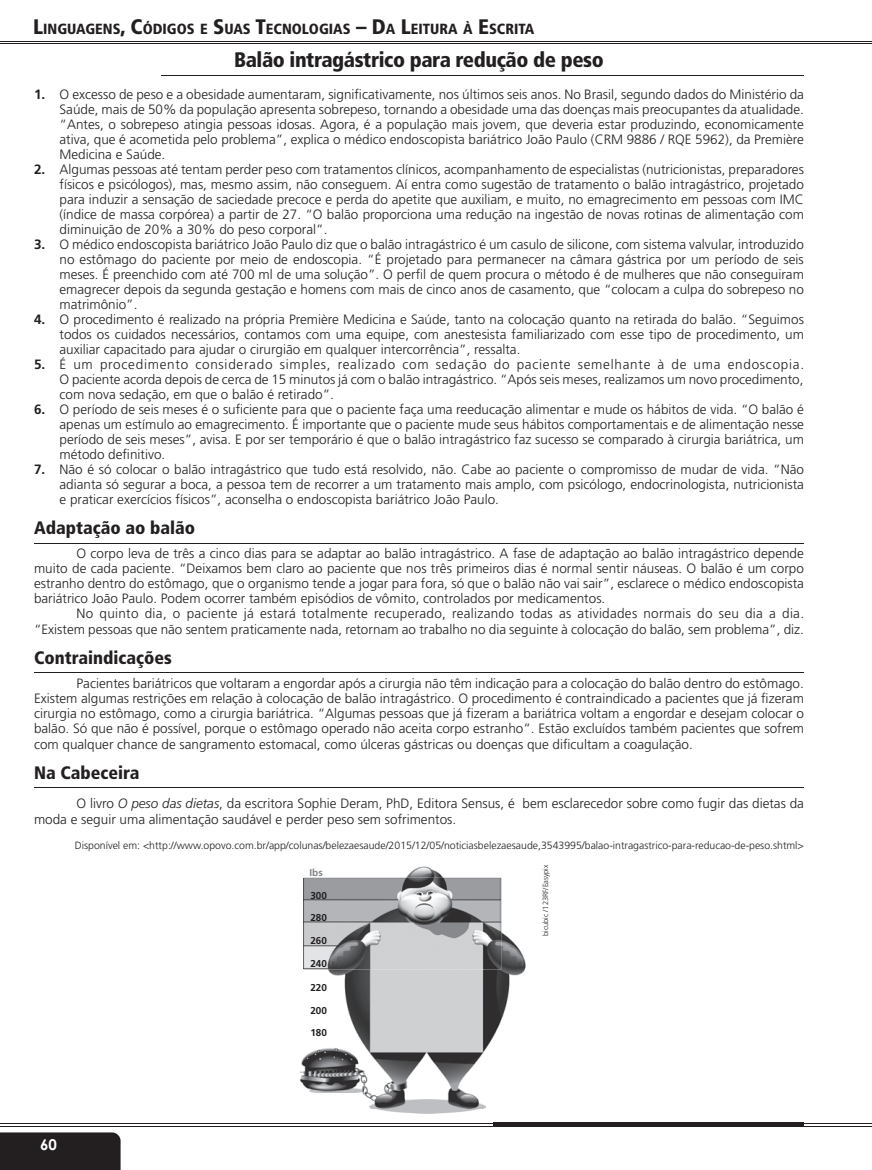
<style>
.page{position:relative;width:872px;height:1170px;background:#fff}
.page>*{position:absolute;margin:0;border:0;box-sizing:border-box;transform-origin:0 0}
.t1{font:900 condensed 21px "Frutiger";letter-spacing:-.02em;color:#231f20}
.t2{font:900 condensed 18px "Frutiger";color:#231f20}
.t3{font:700 15px "Century Gothic";color:#fff}
.t4{font:900 condensed 14.7px "Frutiger";color:#231f20}
.t5{font:300 13.5px/15px "Frutiger";color:#231f20;text-align:justify}
.t6{font:300 10.5px "Frutiger";color:#231f20}
.t7{font:700 9.9px "Frutiger";color:#231f20}
.t8{font:700 9.9px "Frutiger";color:#808285}
.t9{font:300 7.5px "Frutiger";color:#231f20}
.s1{font-size:21px}
.s2{font-weight:700}
.s3{font-style:italic}
</style>
<div class="page">
<hr style="left:0;top:1123px;width:872px;height:1px;background:#231f20">
<hr style="left:0;top:1125px;width:872px;height:1px;background:#231f20">
<hr style="left:493px;top:1122px;width:311px;height:4px;background:#231f20">
<hr style="left:0;top:43px;width:872px;height:1px;background:#231f20">
<hr style="left:0;top:41px;width:872px;height:1px;background:#231f20">
<hr style="left:162px;top:75px;width:642px;height:1px;background:#231f20">
<hr style="left:34px;top:542px;width:770px;height:1px;background:#231f20">
<hr style="left:34px;top:672px;width:770px;height:1px;background:#231f20">
<hr style="left:34px;top:787px;width:770px;height:1px;background:#231f20">
<img style="left:369px;top:1107px;width:116px;height:6px">
<img style="left:300px;top:866px;width:226px;height:241px">
<img style="left:310px;top:1087px;width:53px;height:5px">
<img style="left:303px;top:877px;width:198px;height:92px">
<img style="left:304px;top:878px;width:197px;height:90px">
<div style="left:0;top:1132px;width:121px;height:38px;background:#231f20"></div>
<p class="t4" style="left:33px;top:20px;width:503px"><span class="s1">L</span>INGUAGENS<span class="s1">, C</span>ÓDIGOS E <span class="s1">S</span>UAS <span class="s1">T</span>ECNOLOGIAS <span class="s1">– D</span>A <span class="s1">L</span>EITURA À <span class="s1">E</span>SCRITA</p>
<h1 class="t1" style="left:234px;top:47px;width:371px">Balão intragástrico para redução de peso</h1>
<p class="t5" style="left:60px;top:87px;width:746px;text-indent:-26px"><span class="s2">1.</span> O excesso de peso e a obesidade aumentaram, significativamente, nos últimos seis anos. No Brasil, segundo dados do Ministério da Saúde, mais de 50% da população apresenta sobrepeso, tornando a obesidade uma das doenças mais preocupantes da atualidade. “Antes, o sobrepeso atingia pessoas idosas. Agora, é a população mais jovem, que deveria estar produzindo, economicamente ativa, que é acometida pelo problema”, explica o médico endoscopista bariátrico João Paulo (CRM 9886 / RQE 5962), da Première Medicina e Saúde.</p>
<p class="t5" style="left:60px;top:162px;width:746px;text-indent:-26px"><span class="s2">2.</span> Algumas pessoas até tentam perder peso com tratamentos clínicos, acompanhamento de especialistas (nutricionistas, preparadores físicos e psicólogos), mas, mesmo assim, não conseguem. Aí entra como sugestão de tratamento o balão intragástrico, projetado para induzir a sensação de saciedade precoce e perda do apetite que auxiliam, e muito, no emagrecimento em pessoas com IMC (índice de massa corpórea) a partir de 27. “O balão proporciona uma redução na ingestão de novas rotinas de alimentação com diminuição de 20% a 30% do peso corporal”.</p>
<p class="t5" style="left:60px;top:237px;width:746px;text-indent:-26px"><span class="s2">3.</span> O médico endoscopista bariátrico João Paulo diz que o balão intragástrico é um casulo de silicone, com sistema valvular, introduzido no estômago do paciente por meio de endoscopia. “É projetado para permanecer na câmara gástrica por um período de seis meses. É preenchido com até 700 ml de uma solução”. O perfil de quem procura o método é de mulheres que não conseguiram emagrecer depois da segunda gestação e homens com mais de cinco anos de casamento, que “colocam a culpa do sobrepeso no matrimônio”.</p>
<p class="t5" style="left:60px;top:312px;width:746px;text-indent:-26px"><span class="s2">4.</span> O procedimento é realizado na própria Première Medicina e Saúde, tanto na colocação quanto na retirada do balão. “Seguimos todos os cuidados necessários, contamos com uma equipe, com anestesista familiarizado com esse tipo de procedimento, um auxiliar capacitado para ajudar o cirurgião em qualquer intercorrência”, ressalta.</p>
<p class="t5" style="left:60px;top:357px;width:746px;text-indent:-26px"><span class="s2">5.</span> É um procedimento considerado simples, realizado com sedação do paciente semelhante à de uma endoscopia.<br>O paciente acorda depois de cerca de 15 minutos já com o balão intragástrico. “Após seis meses, realizamos um novo procedimento, com nova sedação, em que o balão é retirado”.</p>
<p class="t5" style="left:60px;top:402px;width:746px;text-indent:-26px"><span class="s2">6.</span> O período de seis meses é o suficiente para que o paciente faça uma reeducação alimentar e mude os hábitos de vida. “O balão é apenas um estímulo ao emagrecimento. É importante que o paciente mude seus hábitos comportamentais e de alimentação nesse período de seis meses”, avisa. E por ser temporário é que o balão intragástrico faz sucesso se comparado à cirurgia bariátrica, um método definitivo.</p>
<p class="t5" style="left:60px;top:462px;width:746px;text-indent:-26px"><span class="s2">7.</span> Não é só colocar o balão intragástrico que tudo está resolvido, não. Cabe ao paciente o compromisso de mudar de vida. “Não adianta só segurar a boca, a pessoa tem de recorrer a um tratamento mais amplo, com psicólogo, endocrinologista, nutricionista e praticar exercícios físicos”, aconselha o endoscopista bariátrico João Paulo.</p>
<h2 class="t2" style="left:34px;top:517px;width:163px">Adaptação ao balão</h2>
<p class="t5" style="left:34px;top:545px;width:771px;text-indent:43px">O corpo leva de três a cinco dias para se adaptar ao balão intragástrico. A fase de adaptação ao balão intragástrico depende muito de cada paciente. “Deixamos bem claro ao paciente que nos três primeiros dias é normal sentir náuseas. O balão é um corpo estranho dentro do estômago, que o organismo tende a jogar para fora, só que o balão não vai sair”, esclarece o médico endoscopista bariátrico João Paulo. Podem ocorrer também episódios de vômito, controlados por medicamentos.</p>
<p class="t5" style="left:34px;top:605px;width:771px;line-height:16.2px;text-align:right">No quinto dia, o paciente já estará totalmente recuperado, realizando todas as atividades normais do seu dia a dia. “Existem pessoas que não sentem praticamente nada, retornam ao trabalho no dia seguinte à colocação do balão, sem problema”, diz.</p>
<h2 class="t2" style="left:34px;top:647px;width:139px">Contraindicações</h2>
<p class="t5" style="left:34px;top:675px;width:771px;text-indent:43px">Pacientes bariátricos que voltaram a engordar após a cirurgia não têm indicação para a colocação do balão dentro do estômago.<br>Existem algumas restrições em relação à colocação de balão intragástrico. O procedimento é contraindicado a pacientes que já fizeram cirurgia no estômago, como a cirurgia bariátrica. “Algumas pessoas que já fizeram a bariátrica voltam a engordar e desejam colocar o balão. Só que não é possível, porque o estômago operado não aceita corpo estranho”. Estão excluídos também pacientes que sofrem com qualquer chance de sangramento estomacal, como úlceras gástricas ou doenças que dificultam a coagulação.</p>
<h2 class="t2" style="left:34px;top:761px;width:107px">Na Cabeceira</h2>
<p class="t5" style="left:34px;top:795px;width:771px;line-height:16.2px;text-indent:43px">O livro <span class="s3">O peso das dietas</span>, da escritora Sophie Deram, PhD, Editora Sensus, é bem esclarecedor sobre como fugir das dietas da moda e seguir uma alimentação saudável e perder peso sem sofrimentos.</p>
<p class="t6" style="left:75px;top:839px;width:730px">Disponível em: &lt;http://www.opovo.com.br/app/colunas/belezaesaude/2015/12/05/noticiasbelezaesaude,3543995/balao-intragastrico-para-reducao-de-peso.shtml&gt;</p>
<p class="t3" style="left:40px;top:1133px;width:18px">60</p>
<p class="t8" style="left:309px;top:866px;width:15px">Ibs</p>
<p class="t7" style="left:310px;top:911px;width:18px">280</p>
<p class="t7" style="left:310px;top:934px;width:18px">260</p>
<p class="t7" style="left:310px;top:957px;width:18px">240</p>
<p class="t7" style="left:310px;top:981px;width:18px">220</p>
<p class="t7" style="left:310px;top:1004px;width:18px">200</p>
<p class="t7" style="left:310px;top:1027px;width:18px">180</p>
<p class="t7" style="left:310px;top:889px;width:18px">300</p>
<p class="t9" style="left:541px;top:936px;width:73px;rotate:-90deg">bicubic /123RF/Easypix</p>
</div>
